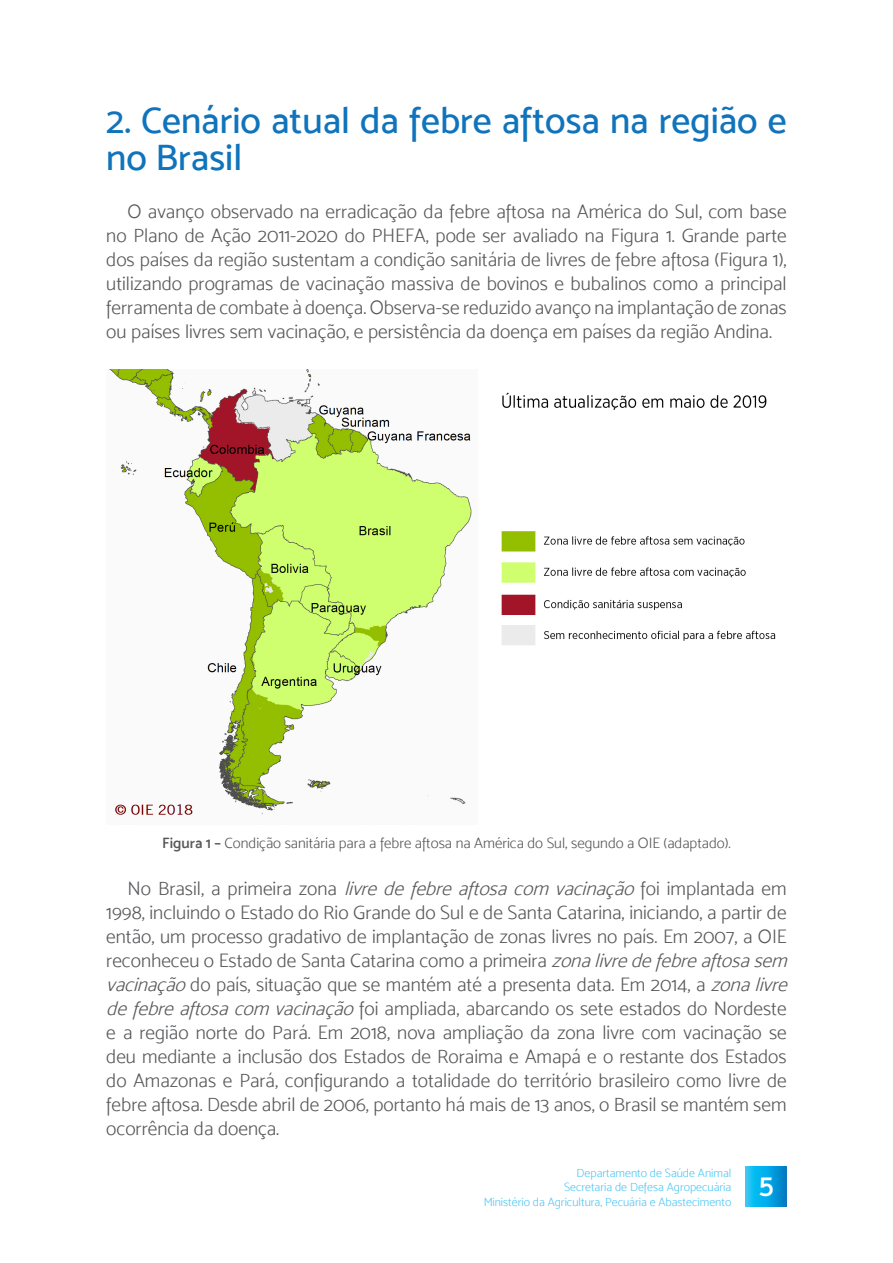
<style>
.page{position:relative;width:893px;height:1263px;background:#fff}
.page>*{position:absolute;margin:0;border:0;box-sizing:border-box;transform-origin:0 0}
.t1{font:37.5px/37.5px "Mosk Medium 500";color:#1074bc}
.t2{font:29.4px "Mosk Semi Bold 600";color:#fff}
.t3{font:19.5px/24px "Mosk Light 300";color:#57585a;text-align:justify}
.t4{font:15px "Mosk Light 300";color:#57585a}
.t5{font:12px/14.4px "Mosk Light 300";color:#00aeef;text-align:right}
.s1{font-family:"Mosk Semi Bold 600"}
.s2{font-style:italic}
</style>
<div class="page">
<svg style="left:746px;top:1166px;width:41px;height:41px;background:#07a6e3"></svg>
<img style="left:109px;top:369px;width:667px;height:446px">
<p class="t1" style="left:106px;top:101px;width:682px">2. Cenário atual da febre aftosa na região e no Brasil</p>
<p class="t3" style="left:106px;top:200px;width:682px;text-indent:21px">O avanço observado na erradicação da febre aftosa na América do Sul, com base no Plano de Ação 2011-2020 do PHEFA, pode ser avaliado na Figura 1. Grande parte dos países da região sustentam a condição sanitária de livres de febre aftosa (Figura 1), utilizando programas de vacinação massiva de bovinos e bubalinos como a principal ferramenta de combate à doença. Observa-se reduzido avanço na implantação de zonas ou países livres sem vacinação, e persistência da doença em países da região Andina.</p>
<p class="t4" style="left:162px;top:834px;width:570px"><span class="s1">Figura 1 –</span> Condição sanitária para a febre aftosa na América do Sul, segundo a OIE (adaptado).</p>
<p class="t3" style="left:106px;top:876px;width:688px;text-align:left;text-indent:21px">No Brasil, a primeira zona <span class="s2">livredefebreaftosacom vacinação</span>foi implantada em 1998, incluindo o Estado do Rio Grande do Sul e de Santa Catarina, iniciando, a partir de então, um processo gradativo de implantação de zonas livres no país. Em 2007, a OIE reconheceu o Estado de Santa Catarina como a primeira <span class="s2">zonalivredefebreaftosasem vacinação</span>do país, situação que se mantém até a presenta data. Em 2014, a <span class="s2">zonalivre defebreaftosacom vacinação</span>foi ampliada, abarcando os sete estados do Nordeste e a região norte do Pará. Em 2018, nova ampliação da zona livre com vacinação se deu mediante a inclusão dos Estados de Roraima e Amapá e o restante dos Estados do Amazonas e Pará, configurando a totalidade do território brasileiro como livre de febre aftosa. Desde abril de 2006, portanto há mais de 13 anos, o Brasil se mantém sem ocorrência da doença.</p>
<p class="t5" style="left:483px;top:1165px;width:250px">Departamento de Saúde Animal<br>Secretaria de Defesa Agropecuária<br>Ministério da Agricultura, Pecuária e Abastecimento</p>
<h2 class="t2" style="left:759px;top:1166px;width:16px">5</h2>
</div>
